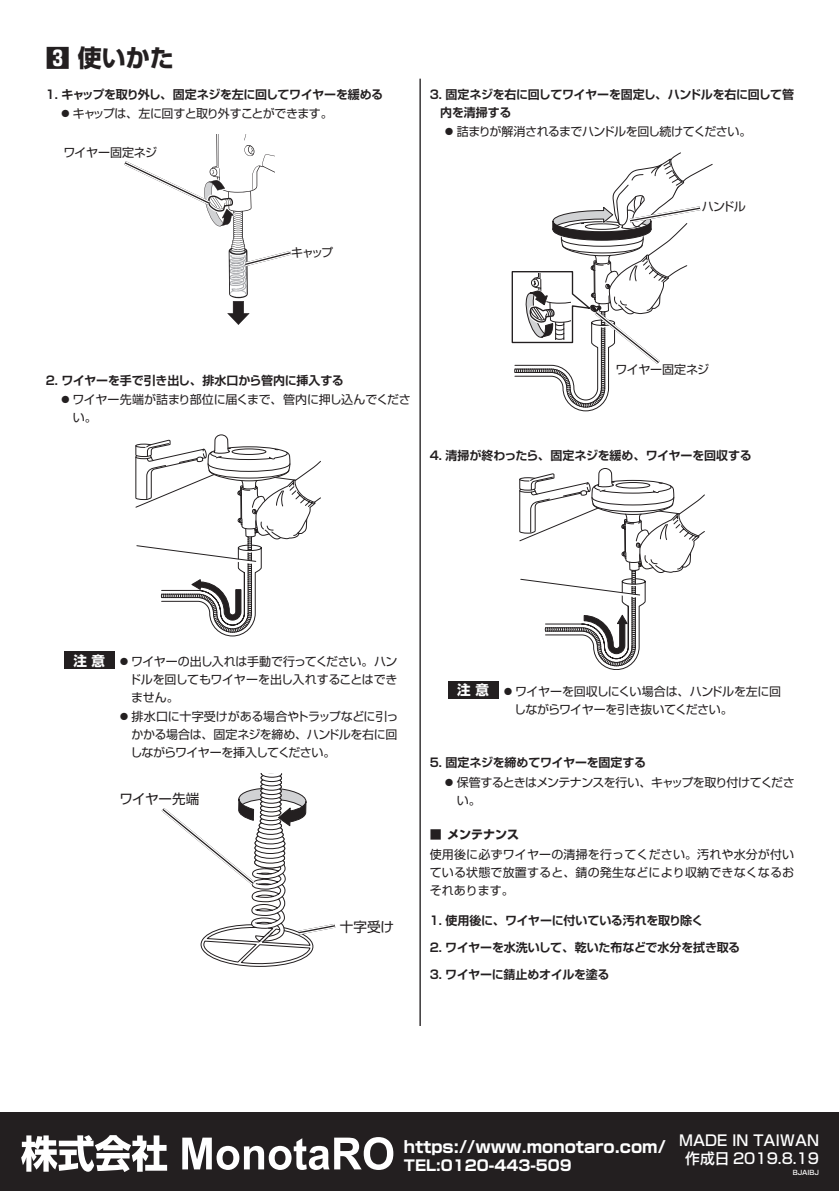
<style>
.page{position:relative;width:839px;height:1191px;background:#fff}
.page>*{position:absolute;margin:0;border:0;box-sizing:border-box;transform-origin:0 0}
.T-12pt__1{font:700 24px "Shin Go Pro";color:#231f20}
.t1{font:700 16.4px "Shin Go Pro";color:#fff}
.t2{font:500 14.8px/18px "Shin Go Pro";color:#fff;text-align:center}
.t3{font:700 14.8px "Shin Go Pro";color:#fff}
.t4{font:13.6px "Shin Go Pro";letter-spacing:-.005em;color:#231f20}
.Body_01{font:700 13.6px "Shin Go Pro";color:#fff}
.Body{font:12px/18px "Shin Go Pro";letter-spacing:-.03em;color:#231f20;text-align:justify}
.t5{font:700 12px/18px "Shin Go Pro De";letter-spacing:-.025em;color:#231f20}
.Body-2{font:12px/18px "Shin Go Pro";letter-spacing:-.055em;color:#231f20}
.Body-3{font:12px "Shin Go Pro";letter-spacing:-.06em;color:#231f20}
.タイトル{font:700 12px "Shin Go Pro";color:#231f20}
.t6{font:500 6.6px "Shin Go Pro";color:#fff}
.s1{font-weight:500}
</style>
<div class="page">
<div style="left:0;top:1111px;width:839px;height:79px;background:#231f20"></div>
<svg style="left:21px;top:1135px;width:146px;height:36px"></svg>
<svg style="left:182px;top:1137px;width:211px;height:32px"></svg>
<svg style="left:136px;top:434px;width:185px;height:202px"></svg>
<div style="left:64px;top:651px;width:50px;height:18px;background:#231f20"></div>
<svg style="left:161px;top:773px;width:175px;height:193px"></svg>
<svg style="left:519px;top:468px;width:185px;height:201px"></svg>
<div style="left:448px;top:681px;width:50px;height:17px;background:#231f20"></div>
<hr style="left:419px;top:79px;width:2px;height:946px;background:#231f20">
<svg style="left:512px;top:153px;width:200px;height:258px"></svg>
<svg style="left:124px;top:135px;width:167px;height:190px"></svg>
<p class="T-12pt__1" style="left:46px;top:39px;width:129px">3 使いかた</p>
<p class="t5" style="left:46px;top:84px;width:339px">1. キャップを取り外し、固定ネジを左に回してワイヤーを緩める</p>
<p class="Body-3" style="left:59px;top:104px;width:275px"><span class="s1">⿟</span> キャップは、左に回すと取り外すことができます。</p>
<p class="Body" style="left:63px;top:142px;width:95px">ワイヤー固定ネジ</p>
<p class="Body" style="left:291px;top:241px;width:44px">キャップ</p>
<p class="t5" style="left:440px;top:84px;width:355px;text-indent:-10px">3. 固定ネジを右に回してワイヤーを固定し、ハンドルを右に回して管内を清掃する</p>
<p class="Body" style="left:443px;top:121px;width:310px"><span class="s1">⿟</span> 詰まりが解消されるまでハンドルを回し続けてください。</p>
<p class="Body" style="left:702px;top:196px;width:45px">ハンドル</p>
<p class="t5" style="left:46px;top:369px;width:300px">2. ワイヤーを手で引き出し、排水口から管内に挿入する</p>
<p class="Body" style="left:73px;top:389px;width:339px;text-indent:-13px"><span class="s1">⿟</span>ワイヤー先端が詰まり部位に届くまで、管内に押し込んでください。</p>
<p class="Body" style="left:615px;top:359px;width:95px">ワイヤー固定ネジ</p>
<p class="t5" style="left:430px;top:444px;width:323px">4. 清掃が終わったら、固定ネジを緩め、ワイヤーを回収する</p>
<p class="Body_01" style="left:73px;top:649px;width:33px">注 意</p>
<p class="Body" style="left:129px;top:651px;width:270px;text-indent:-11px"><span class="s1">⿟</span>ワイヤーの出し入れは手動で行ってください。ハンドルを回してもワイヤーを出し入れすることはできません。</p>
<p class="Body" style="left:130px;top:705px;width:269px;text-indent:-12px"><span class="s1">⿟</span>排水口に十字受けがある場合やトラップなどに引っかかる場合は、固定ネジを締め、ハンドルを右に回しながらワイヤーを挿入してください。</p>
<p class="t4" style="left:119px;top:787px;width:81px">ワイヤー先端</p>
<p class="t4" style="left:340px;top:915px;width:56px">十字受け</p>
<p class="Body_01" style="left:457px;top:679px;width:33px">注 意</p>
<p class="Body" style="left:514px;top:680px;width:268px;text-indent:-12px"><span class="s1">⿟</span>ワイヤーを回収しにくい場合は、ハンドルを左に回しながらワイヤーを引き抜いてください。</p>
<p class="t5" style="left:430px;top:752px;width:218px">5. 固定ネジを締めてワイヤーを固定する</p>
<p class="Body-2" style="left:457px;top:771px;width:339px;text-indent:-13px"><span class="s1">⿟</span> 保管するときはメンテナンスを行い、キャップを取り付けてください。</p>
<p class="タイトル" style="left:430px;top:825px;width:91px">■ メンテナンス</p>
<p class="Body" style="left:430px;top:844px;width:366px">使用後に必ずワイヤーの清掃を行ってください。汚れや水分が付いている状態で放置すると、錆の発生などにより収納できなくなるおそれあります。</p>
<p class="t5" style="left:430px;top:909px;width:275px">1. 使用後に、ワイヤーに付いている汚れを取り除く</p>
<p class="t5" style="left:430px;top:936px;width:312px">2. ワイヤーを水洗いして、乾いた布などで水分を拭き取る</p>
<p class="t5" style="left:430px;top:964px;width:181px">3. ワイヤーに錆止めオイルを塗る</p>
<h2 class="t1" style="left:404px;top:1133px;width:264px">https://www.monotaro.com/</h2>
<p class="t3" style="left:404px;top:1153px;width:169px">TEL:0120-443-509</p>
<p class="t2" style="left:679px;top:1129px;width:141px">MADE IN TAIWAN作成日 2019.8.19</p>
<p class="t6" style="left:793px;top:1166px;width:28px">BJAIBJ</p>
</div>
